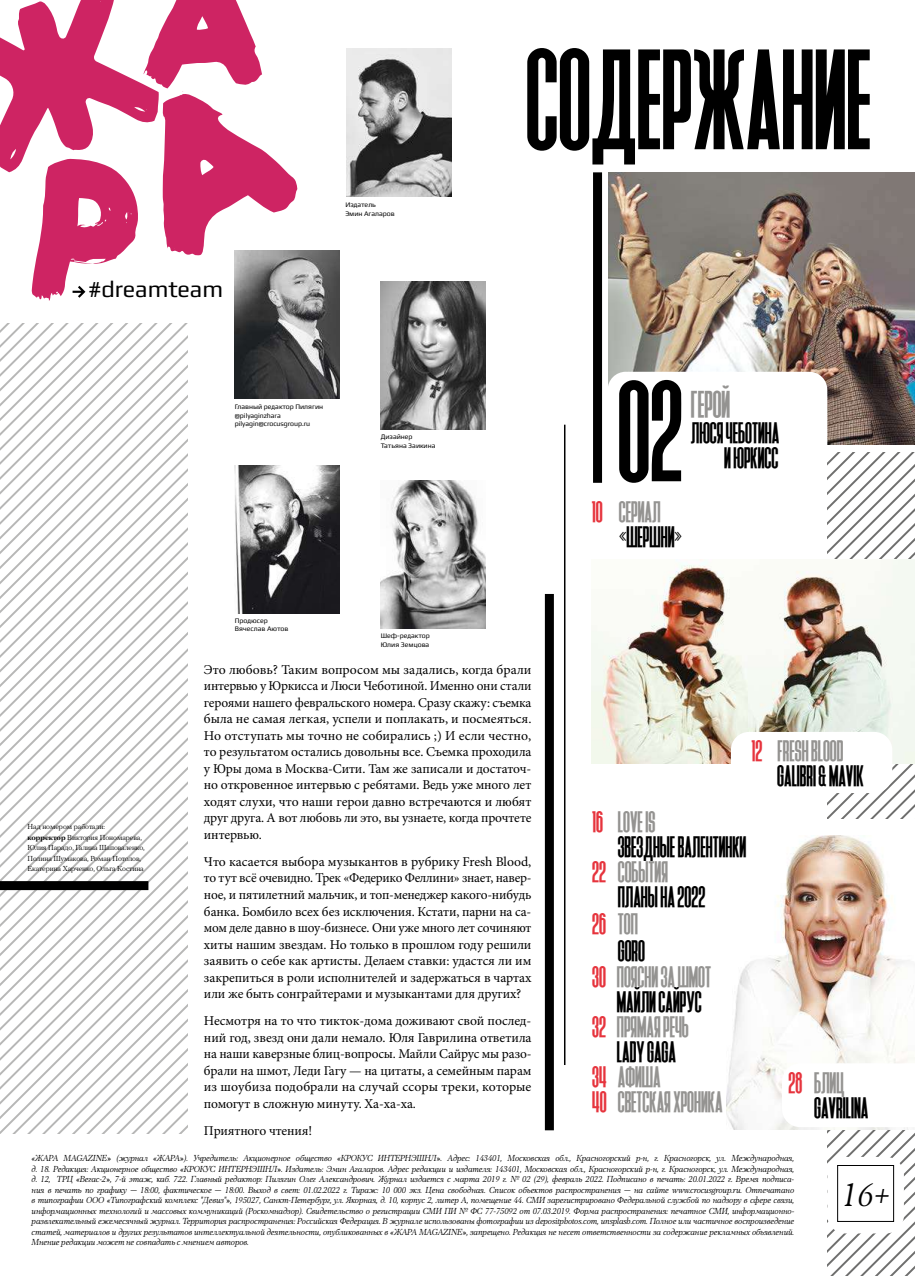
<style>
.page{position:relative;width:915px;height:1276px;background:#fff}
.page>*{position:absolute;margin:0;border:0;box-sizing:border-box;transform-origin:0 0}
.t1{font:35.85px "Heathergreen";color:#949391}
.t2{font:34.2px "PF Regal Text Pro Regular A Italic";color:#000}
.t3{font:28.05px/25px "Heathergreen";color:#000}
.t4{font:28.05px "Heathergreen";color:#949391}
.t5{font:23.25px "Play";letter-spacing:-.005em;color:#000}
.t6{font:13.5px/16.5px "Minion Pro";letter-spacing:-.01em;color:#000;text-align:justify}
.t7{font:9px/10.5px "PF Regal Text Pro Regular A Italic";letter-spacing:-.015em;color:#000;text-align:justify}
.t8{font:7.5px/10.5px "PF Regal Text Pro Regular A";letter-spacing:-.01em;color:#000}
.t9{font:6.9px/8.2px "Play";letter-spacing:-.005em;color:#000}
.s1{font-family:"PF Regal Text Pro";font-weight:700}
.s2{color:#e6343d}
.s3{color:#949391}
</style>
<div class="page">
<svg style="left:0;top:339px;width:187px;height:794px"></svg>
<img style="left:591px;top:559px;width:190px;height:204px">
<img style="left:726px;top:895px;width:55px;height:234px">
<div style="left:730px;top:732px;width:161px;height:61px;background:#fff;border-radius:18px"></div>
<svg style="left:781px;top:452px;width:133px;height:824px"></svg>
<img style="left:608px;top:172px;width:306px;height:272px">
<hr style="left:563px;top:425px;width:2px;height:640px;background:#000">
<div style="left:593px;top:172px;width:9px;height:311px;background:#000"></div>
<div style="left:544px;top:594px;width:9px;height:536px;background:#000"></div>
<div style="left:0;top:881px;width:148px;height:9px;background:#000"></div>
<svg style="left:527px;top:48px;width:342px;height:116px"></svg>
<div style="left:837px;top:1165px;width:56px;height:56px;border:1px solid #000"></div>
<div style="left:607px;top:372px;width:220px;height:96px;background:#fff;border-radius:18px"></div>
<svg style="left:619px;top:380px;width:62px;height:103px"></svg>
<svg style="left:0;top:0;width:297px;height:301px"></svg>
<img style="left:346px;top:49px;width:105px;height:148px">
<img style="left:381px;top:281px;width:104px;height:148px">
<img style="left:235px;top:250px;width:105px;height:148px">
<img style="left:381px;top:480px;width:104px;height:148px">
<img style="left:235px;top:465px;width:105px;height:148px">
<svg style="left:72px;top:286px;width:13px;height:12px"></svg>
<h3 class="t5" style="left:88px;top:275px;width:136px">#dreamteam</h3>
<p class="t9" style="left:345px;top:201px;width:51px">Издатель<br>Эмин Агаларов</p>
<p class="t9" style="left:235px;top:403px;width:90px">Главный редактор Пилягин @pilyaginzhara pilyagin@crocusgroup.ru</p>
<p class="t9" style="left:380px;top:433px;width:56px">Дизайнер<br>Татьяна Заикина</p>
<p class="t9" style="left:235px;top:616px;width:55px">Продюсер<br>Вячеслав Аютов</p>
<p class="t9" style="left:380px;top:632px;width:50px">Шеф-редактор<br>Юлия Земцова</p>
<p class="t8" style="left:27px;top:822px;width:119px">Над номером работали: <span class="s1">корректор</span> Виктория Пономарева,<br>Юлия Парадо, Галина Шаповаленко,<br>Полина Шумакова, Роман Потолов,<br>Екатерина Харченко, Ольга Костина</p>
<p class="t6" style="left:204px;top:661px;width:329px">Это любовь? Таким вопросом мы задались, когда брали интервью у Юркисса и Люси Чеботиной. Именно они стали героями нашего февральского номера. Сразу скажу: съемка была не самая легкая, успели и поплакать, и посмеяться.<br>Но отступать мы точно не собирались ;) И если честно, то результатом остались довольны все. Съемка проходила у Юры дома в Москва-Сити. Там же записали и достаточ&shy;но откровенное интервью с ребятами. Ведь уже много лет ходят слухи, что наши герои давно встречаются и любят друг друга. А вот любовь ли это, вы узнаете, когда прочтете интервью.</p>
<p class="t6" style="left:204px;top:853px;width:329px">Что касается выбора музыкантов в рубрику Fresh Blood, то тут всё очевидно. Трек «Федерико Феллини» знает, навер&shy;ное, и пятилетний мальчик, и топ-менеджер какого-нибудь банка. Бомбило всех без исключения. Кстати, парни на са&shy;мом деле давно в шоу-бизнесе. Они уже много лет сочиняют хиты нашим звездам. Но только в прошлом году решили заявить о себе как артисты. Делаем ставки: удастся ли им закрепиться в роли исполнителей и задержаться в чартах или же быть сонграйтерами и музыкантами для других?</p>
<p class="t6" style="left:204px;top:1012px;width:329px">Несмотря на то что тикток-дома доживают свой послед&shy;ний год, звезд они дали немало. Юля Гаврилина ответила на наши каверзные блиц-вопросы. Майли Сайрус мы разо&shy;брали на шмот, Леди Гагу — на цитаты, а семейным парам из шоубиза подобрали на случай ссоры треки, которые помогут в сложную минуту. Ха-ха-ха.</p>
<h3 class="t6" style="left:204px;top:1122px;width:110px">Приятного чтения!</h3>
<h1 class="t1" style="left:690px;top:376px;width:41px">ГЕРОЙ</h1>
<h3 class="t3" style="left:690px;top:417px;width:90px;text-align:right">ЛЮСЯ ЧЕБОТИНА<br>ИЮРКИСС</h3>
<h3 class="t3" style="left:618px;top:496px;width:64px;text-indent:-27px"><span class="s2">10</span> <span class="s3">СЕРИАЛ </span>«ШЕРШНИ»</h3>
<h3 class="t3" style="left:776px;top:735px;width:88px;text-indent:-25px"><span class="s2">12</span> <span class="s3">FRESH BLOOD<br></span>GALIBRI &amp; MAVIK</h3>
<h3 class="t4" style="left:592px;top:799px;width:65px"><span class="s2">16</span> LOVE IS</h3>
<h3 class="t3" style="left:617px;top:832px;width:130px">ЗВЕЗДНЫЕ ВАЛЕНТИНКИ</h3>
<h3 class="t4" style="left:592px;top:849px;width:77px"><span class="s2">22</span> СОБЫТИЯ</h3>
<h3 class="t3" style="left:617px;top:882px;width:89px">ПЛАНЫ НА2022</h3>
<h3 class="t4" style="left:592px;top:901px;width:47px"><span class="s2">26</span> ТОП</h3>
<h3 class="t3" style="left:617px;top:936px;width:29px">GORO</h3>
<h3 class="t4" style="left:592px;top:953px;width:120px"><span class="s2">30</span> ПОЯСНИ ЗА ШМОТ</h3>
<h3 class="t3" style="left:616px;top:986px;width:86px">МАЙЛИ САЙРУС</h3>
<h3 class="t4" style="left:592px;top:1004px;width:98px"><span class="s2">32</span> ПРЯМАЯ РЕЧЬ</h3>
<h3 class="t3" style="left:616px;top:1036px;width:61px">LADY GAGA</h3>
<h3 class="t4" style="left:592px;top:1054px;width:70px"><span class="s2">34</span> АФИША</h3>
<h3 class="t4" style="left:592px;top:1079px;width:132px"><span class="s2">40</span> СВЕТСКАЯ ХРОНИКА</h3>
<h3 class="t3" style="left:813px;top:1067px;width:56px;text-indent:-26px"><span class="s2">28</span> <span class="s3">БЛИЦ<br></span>GAVRILINA</h3>
<p class="t7" style="left:32px;top:1153px;width:764px">«ЖАРА MAGAZINE» (журнал «ЖАРА»). Учредитель: Акционерное общество «КРОКУС ИНТЕРНЭШНЛ». Адрес: 143401, Московская обл., Красногорский р-н, г. Красногорск, ул. Международная, д. 18. Редакция: Акционерное общество «КРОКУС ИНТЕРНЭШНЛ». Издатель: Эмин Агаларов. Адрес редакции и издателя: 143401, Московская обл., Красногорский р-н, г. Красногорск, ул. Международная, д. 12, ТРЦ «Вегас-2», 7-й этаж, каб. 722. Главный редактор: Пилягин Олег Александрович. Журнал издается с марта 2019 г. № 02 (29), февраль 2022. Подписано в печать: 20.01.2022 г. Время подписа&shy;ния в печать по графику — 18:00, фактическое — 18:00. Выход в свет: 01.02.2022 г. Тираж: 10 000 экз. Цена свободная. Список объектов распространения — на сайте www.crocusgroup.ru. Отпечатано в типографии ООО «Типографский комплекс "Девиз"», 195027, Санкт-Петербург, ул. Якорная, д. 10, корпус 2, литер А, помещение 44. СМИ зарегистрировано Федеральной службой по надзору в сфере связи, информационных технологий и массовых коммуникаций (Роскомнадзор). Свидетельство о регистрации СМИ ПИ № ФС 77-75092 от 07.03.2019. Форма распространения: печатное СМИ, информационно&shy;развлекательный ежемесячный журнал. Территория распространения: Российская Федерация. В журнале использованы фотографии из depositphotos.com, unsplash.com. Полное или частичное воспроизведение статей, материалов и других результатов интеллектуальной деятельности, опубликованных в «ЖАРА MAGAZINE», запрещено. Редакция не несет ответственности за содержание рекламных объявлений.<br>Мнение редакции может не совпадать с мнением авторов.</p>
<h2 class="t2" style="left:840px;top:1175px;width:50px">16+</h2>
</div>
